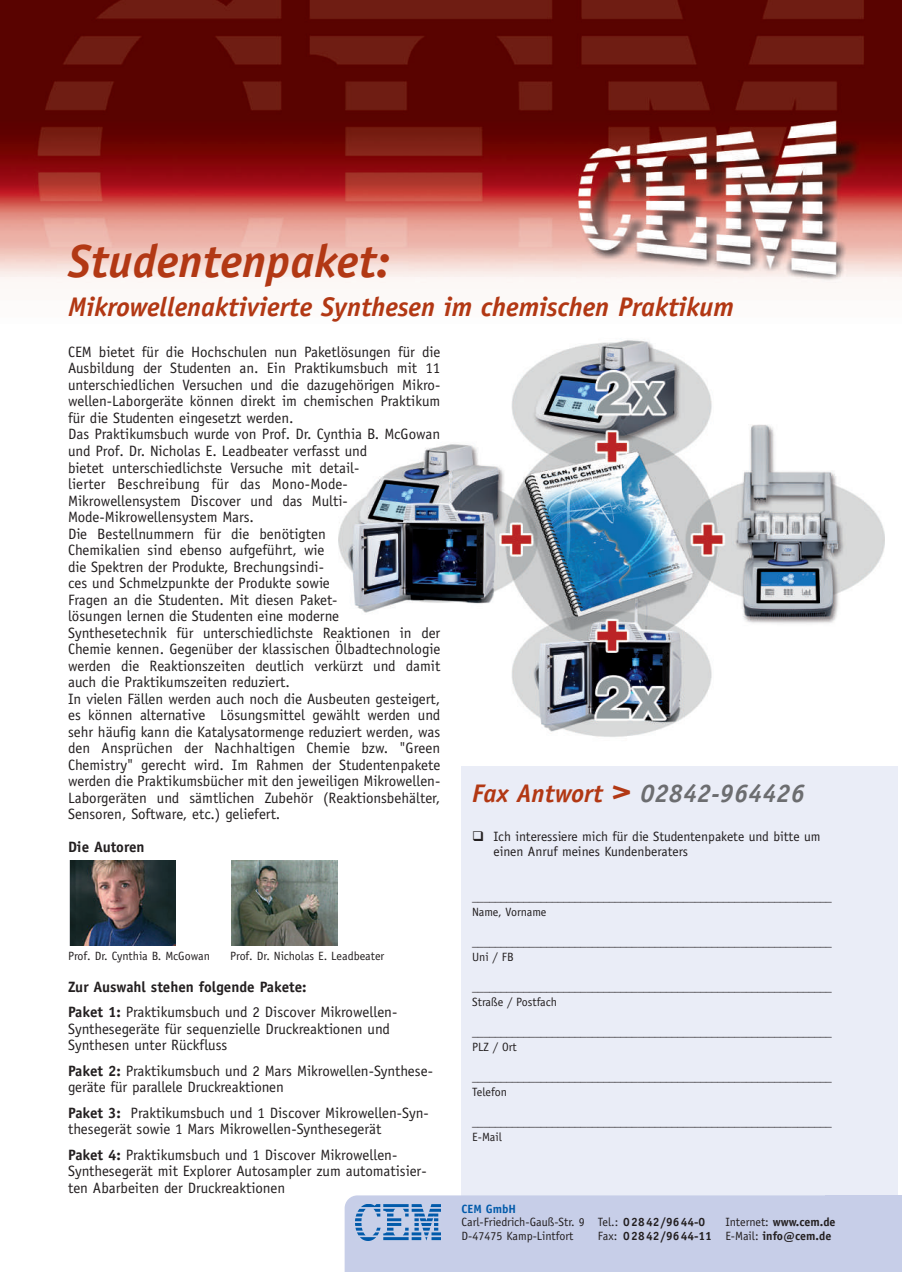
<style>
.page{position:relative;width:902px;height:1272px;background:#fff}
.page>*{position:absolute;margin:0;border:0;box-sizing:border-box;transform-origin:0 0}
.t1{font:italic 700 46.5px "Officina Sans";color:#b23814}
.t2{font:italic 700 27px "Officina Sans";color:#b23814}
.t3{font:italic 700 25.5px "Officina Sans";color:#6c6d70}
.t4{font:15px/16.5px "Officina Sans";color:#231f20}
.t5{font:700 15px/25.5px "Officina Sans";color:#231f20}
.t6{font:13.5px/15px "Officina Sans";color:#231f20}
.t7{font:12px/15px "Officina Sans";color:#231f20}
.t8{font:12px/15px "Officina Sans";letter-spacing:-.02em;color:#231f20}
.t9{font:700 12px "Officina Sans";color:#231f20}
.s1{color:#b23814}
.s2{font-size:37.5px;color:#b23814}
.s3{font-weight:400}
.s4{font-weight:700}
.s5{font-weight:700;color:#015aaa}
</style>
<div class="page">
<img style="left:0;top:0;width:901px;height:283px">
<div style="left:461px;top:766px;width:436px;height:459px;background:#eaedf7"></div>
<div style="left:344px;top:1195px;width:557px;height:76px;background:#c7cee8"></div>
<div style="left:825px;top:1195px;width:76px;height:63px;background:#c7cee8"></div>
<div style="left:355px;top:1201px;width:85px;height:44px;background:#c7cee8"></div>
<img style="left:355px;top:1204px;width:85px;height:36px">
<img style="left:339px;top:340px;width:545px;height:397px">
<img style="left:70px;top:860px;width:106px;height:85px">
<img style="left:231px;top:860px;width:106px;height:85px">
<h1 class="t1" style="left:68px;top:244px;width:324px">Studentenpaket:</h1>
<h2 class="t2" style="left:68px;top:297px;width:667px">Mikrowellenaktivierte Synthesen im chemischen Praktikum</h2>
<p class="t4" style="left:68px;top:345px;width:374px">CEM bietet für die Hochschulen nun Paketlösungen für die Ausbildung der Studenten an. Ein Praktikumsbuch mit 11 unterschiedlichen Versuchen und die dazugehörigen Mikro&shy;wellen-Laborgeräte können direkt im chemischen Praktikum für die Studenten eingesetzt werden.<br>Das Praktikumsbuch wurde von Prof. Dr. Cynthia B. McGowan und Prof. Dr. Nicholas E. Leadbeater verfasst und<br>bietet unterschiedlichste Versuche mit detail-<br>lierter Beschreibung für das Mono-Mode-Mikrowellensystem Discover und das Multi-Mode-Mikrowellensystem Mars.<br>Die Bestellnummern für die benötigten<br>Chemikalien sind ebenso aufgeführt, wie<br>die Spektren der Produkte, Brechungsindi-<br>ces und Schmelzpunkte der Produkte sowie<br>Fragen an die Studenten. Mit diesen Paket-<br>lösungen lernen die Studenten eine moderne Synthesetechnik für unterschiedlichste Reaktionen in der Chemie kennen. Gegenüber der klassischen Ölbadtechnologie werden die Reaktionszeiten deutlich verkürzt und damit auch die Praktikumszeiten reduziert.<br>In vielen Fällen werden auch noch die Ausbeuten gesteigert, es können alternative Lösungsmittel gewählt werden und sehr häufig kann die Katalysatormenge reduziert werden, was den Ansprüchen der Nachhaltigen Chemie bzw. "Green Chemistry" gerecht wird. Im Rahmen der Studentenpakete werden die Praktikumsbücher mit den jeweiligen Mikrowellen-Laborgeräten und sämtlichen Zubehör (Reaktionsbehälter, Sensoren, Software, etc.) geliefert.</p>
<p class="t5" style="left:68px;top:835px;width:78px">Die Autoren</p>
<h3 class="t3" style="left:472px;top:783px;width:334px"><span class="s1">Fax Antwort</span> <span class="s2">&gt;</span> 02842-964426</h3>
<p class="t6" style="left:493px;top:829px;width:328px;text-indent:-21px">❑ Ich interessiere mich für die Studentenpakete und bitte um einen Anruf meines Kundenberaters</p>
<p class="t7" style="left:68px;top:949px;width:143px">Prof. Dr. Cynthia B. McGowan</p>
<p class="t7" style="left:230px;top:949px;width:156px">Prof. Dr. Nicholas E. Leadbeater</p>
<p class="t5" style="left:68px;top:975px;width:331px">Zur Auswahl stehen folgende Pakete:<br>Paket 1: <span class="s3">Praktikumsbuch und 2 Discover Mikrowellen-</span></p>
<p class="t4" style="left:68px;top:1021px;width:323px">Synthesegeräte für sequenzielle Druckreaktionen und<br>Synthesen unter Rückfluss</p>
<p class="t4" style="left:68px;top:1063px;width:366px"><span class="s4">Paket 2:</span> Praktikumsbuch und 2 Mars Mikrowellen-Synthese&shy;geräte für parallele Druckreaktionen</p>
<p class="t4" style="left:68px;top:1105px;width:362px"><span class="s4">Paket 3:</span> Praktikumsbuch und 1 Discover Mikrowellen-Syn&shy;thesegerät sowie 1 Mars Mikrowellen-Synthesegerät</p>
<p class="t4" style="left:68px;top:1147px;width:360px"><span class="s4">Paket 4:</span> Praktikumsbuch und 1 Discover Mikrowellen-<br>Synthesegerät mit Explorer Autosampler zum automatisier&shy;ten Abarbeiten der Druckreaktionen</p>
<p class="t8" style="left:472px;top:890px;width:361px">_______________________________________________________________<br>Name, Vorname</p>
<p class="t7" style="left:472px;top:935px;width:361px">_______________________________________________________________<br>Uni / FB</p>
<p class="t7" style="left:472px;top:980px;width:361px">_______________________________________________________________<br>Straße / Postfach</p>
<p class="t7" style="left:472px;top:1025px;width:361px">_______________________________________________________________<br>PLZ / Ort</p>
<p class="t7" style="left:472px;top:1070px;width:361px">_______________________________________________________________<br>Telefon</p>
<p class="t7" style="left:472px;top:1115px;width:361px">_______________________________________________________________<br>E-Mail</p>
<p class="t7" style="left:461px;top:1202px;width:245px;line-height:13.5px"><span class="s5">CEM GmbH<br></span>Carl-Friedrich-Gauß-Str. 9 Tel.: <span class="s4">02842/9644-0</span></p>
<p class="t9" style="left:725px;top:1217px;width:112px"><span class="s3">Internet:</span> www.cem.de</p>
<p class="t7" style="left:461px;top:1228px;width:113px">D-47475 Kamp-Lintfort</p>
<p class="t9" style="left:597px;top:1230px;width:235px"><span class="s3">Fax:</span> 02842/9644-11 <span class="s3">E-Mail:</span> info@cem.de</p>
</div>
